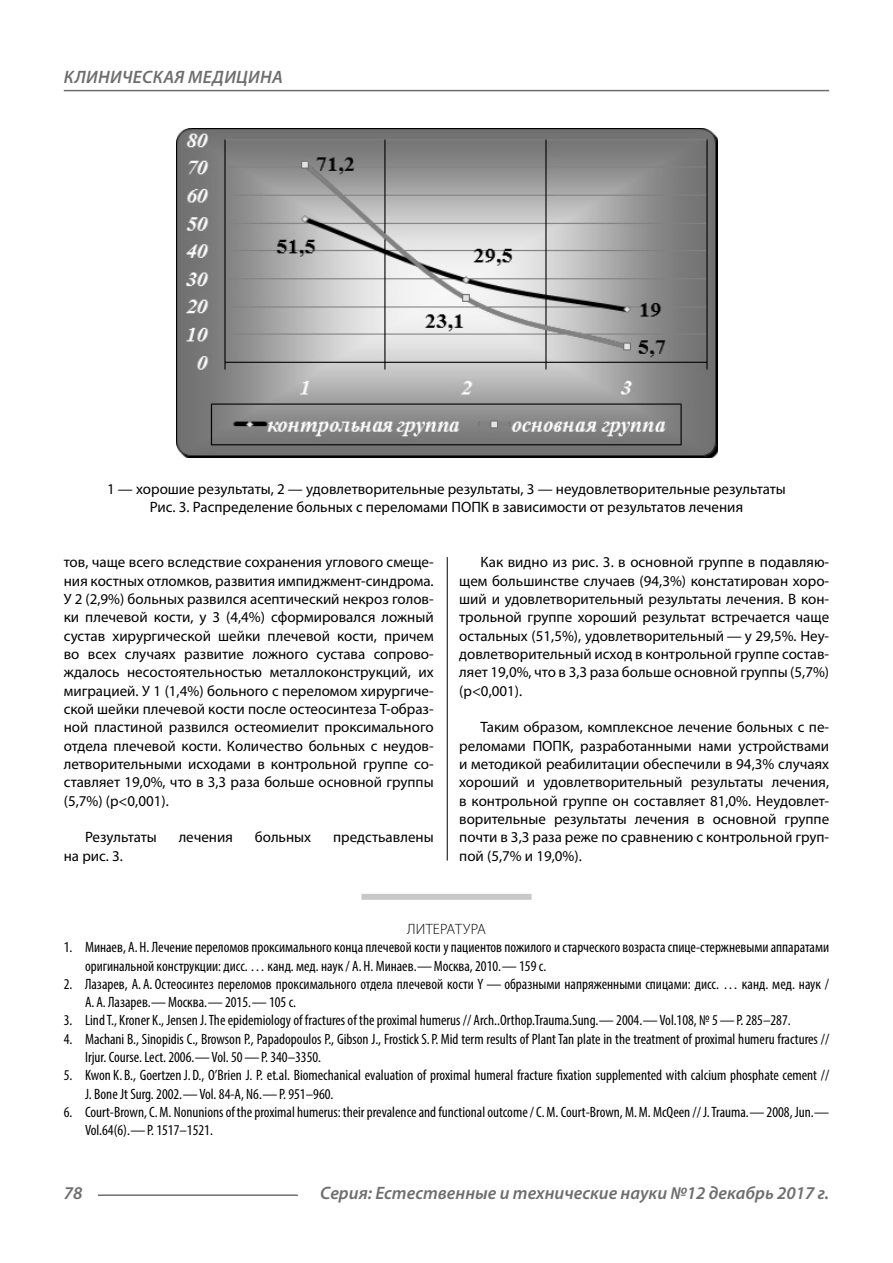
<style>
.page{position:relative;width:893px;height:1263px;background:#fff}
.page>*{position:absolute;margin:0;border:0;box-sizing:border-box;transform-origin:0 0}
.t1{font:italic 600 18px "Myriad Pro";color:#6e6e6e}
.t2{font:italic 600 18px "Myriad Pro";letter-spacing:.02em;color:#6e6e6e}
.Normal{font:15px/18.3px "Myriad Pro";color:#000;text-align:justify}
.t3{font:condensed 15px/18.3px "Myriad Pro";color:#000}
.podpis{font:15px "Myriad Pro";color:#000}
.Literature{font:300 15px "Myriad Pro";letter-spacing:.02em;color:#000}
</style>
<div class="page">
<hr style="left:98px;top:1194px;width:200px;height:2px;background:#6e6e6e">
<hr style="left:64px;top:90px;width:765px;height:1px;background:#6e6e6e">
<div style="left:361px;top:894px;width:170px;height:6px;background:#c8c8c8"></div>
<img style="left:176px;top:129px;width:541px;height:328px">
<hr style="left:447px;top:557px;width:1px;height:303px;background:#000">
<p class="t2" style="left:64px;top:66px;width:220px">КЛИНИЧЕСКАЯ МЕДИЦИНА</p>
<p class="podpis" style="left:107px;top:480px;width:680px">1 — хорошие результаты, 2 — удовлетворительные результаты, 3 — неудовлетворительные результаты</p>
<p class="podpis" style="left:150px;top:498px;width:595px">Рис. 3. Распределение больных с переломами ПОПК в зависимости от результатов лечения</p>
<p class="Normal" style="left:64px;top:553px;width:371px">тов, чаще всего вследствие сохранения углового смеще&shy;ния костных отломков, развития импиджмент-синдрома.<br>У 2 (2,9%) больных развился асептический некроз голов&shy;ки плечевой кости, у 3 (4,4%) сформировался ложный сустав хирургической шейки плечевой кости, причем во всех случаях развитие ложного сустава сопрово&shy;ждалось несостоятельностью металлоконструкций, их миграцией. У 1 (1,4%) больного с переломом хирургиче&shy;ской шейки плечевой кости после остеосинтеза Т-образ&shy;ной пластиной развился остеомиелит проксимального отдела плечевой кости. Количество больных с неудов&shy;летворительными исходами в контрольной группе со&shy;ставляет 19,0%, что в 3,3 раза больше основной группы (5,7%) (р&lt;0,001).</p>
<p class="Normal" style="left:85px;top:828px;width:73px">Результаты</p>
<p class="Normal" style="left:179px;top:828px;width:56px">лечения</p>
<p class="Normal" style="left:255px;top:828px;width:58px">больных</p>
<p class="Normal" style="left:333px;top:828px;width:102px">предстьавлены</p>
<p class="Normal" style="left:64px;top:846px;width:61px">на рис. 3.</p>
<p class="Normal" style="left:459px;top:553px;width:371px;text-indent:21px">Как видно из рис. 3. в основной группе в подавляю&shy;щем большинстве случаев (94,3%) констатирован хоро&shy;ший и удовлетворительный результаты лечения. В кон&shy;трольной группе хороший результат встречается чаще остальных (51,5%), удовлетворительный — у 29,5%. Неу&shy;довлетворительный исход в контрольной группе состав&shy;ляет 19,0%, что в 3,3 раза больше основной группы (5,7%) (р&lt;0,001).</p>
<p class="Normal" style="left:459px;top:718px;width:371px;text-indent:21px">Таким образом, комплексное лечение больных с пе&shy;реломами ПОПК, разработанными нами устройствами и методикой реабилитации обеспечили в 94,3% случаях хороший и удовлетворительный результаты лечения, в контрольной группе он составляет 81,0%. Неудовлет&shy;ворительные результаты лечения в основной группе почти в 3,3 раза реже по сравнению с контрольной груп&shy;пой (5,7% и 19,0%).</p>
<p class="Literature" style="left:407px;top:920px;width:80px">ЛИТЕРАТУРА</p>
<p class="t3" style="left:85px;top:938px;width:746px;text-indent:-21px">1. Минаев, А. Н. Лечение переломов проксимального конца плечевой кости у пациентов пожилого и старческого возраста спице-стержневыми аппаратами оригинальной конструкции: дисс. … канд. мед. наук / А. Н. Минаев.—Москва, 2010.— 159 с.</p>
<p class="t3" style="left:85px;top:974px;width:746px;text-indent:-21px">2. Лазарев, А. А. Остеосинтез переломов проксимального отдела плечевой кости Y — образными напряженными спицами: дисс. … канд. мед. наук /<br>А. А. Лазарев.—Москва.— 2015.— 105 с.</p>
<p class="t3" style="left:64px;top:1011px;width:728px">3. Lind T., Kroner K., Jensen J.The epidemiology of fractures of the proximal humerus // Arch..Orthop.Trauma.Sung.— 2004.—Vol.108, № 5—Р. 285–287.</p>
<p class="t3" style="left:85px;top:1029px;width:746px;text-indent:-21px">4. Machani B., Sinopidis C., Browson P., Papadopoulos P., Gibson J., FrostickS.P. Mid term results of Plant Tan plate in the treatment of proximal humeru fractures //<br>Irjur. Course. Lect. 2006.—Vol. 50—P. 340–3350.</p>
<p class="t3" style="left:85px;top:1066px;width:746px;text-indent:-21px">5. Kwon K. B., Goertzen J. D., O’Brien J. P. et.al. Biomechanical evaluation of proximal humeral fracture fixation supplemented with calcium phosphate cement //<br>J. Bone Jt Surg. 2002.—Vol. 84-A, N6.—P. 951–960.</p>
<p class="t3" style="left:85px;top:1103px;width:746px;text-indent:-21px">6. Court-Brown, C.M. Nonunions of the proximal humerus: their prevalence and functional outcome / C.M. Court-Brown, M.M. McQeen // J.Trauma.— 2008, Jun.—<br>Vol.64(6).—P. 1517–1521.</p>
<p class="t1" style="left:64px;top:1182px;width:20px">78</p>
<p class="t1" style="left:320px;top:1182px;width:510px">Серия: Естественные и технические науки №12 декабрь 2017 г.</p>
</div>
